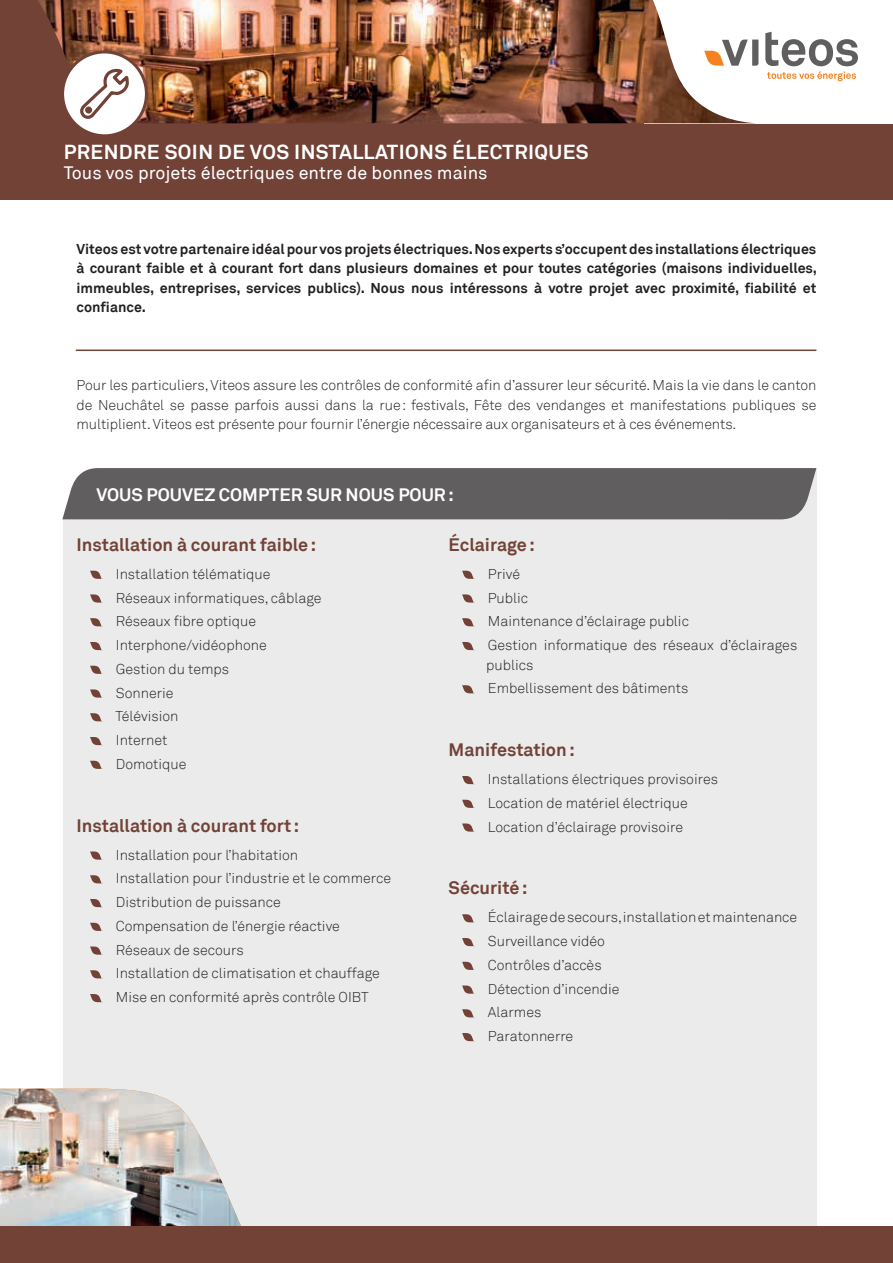
<style>
.page{position:relative;width:893px;height:1263px;background:#fff}
.page>*{position:absolute;margin:0;border:0;box-sizing:border-box;transform-origin:0 0}
.t1{font:700 20.25px "Akkurat";letter-spacing:.02em;color:#fff}
.t2{font:700 18px "Akkurat";color:#724237}
.t3{font:18px "Akkurat";color:#fff}
.t4{font:700 18px "Akkurat";color:#fff}
.t5{font:300 14.25px/23.7px "Akkurat";color:#231f20}
.t6{font:700 14.25px/19.5px "Akkurat";color:#231f20;text-align:justify}
</style>
<div class="page">
<div style="left:63px;top:468px;width:754px;height:759px;background:#ebebeb"></div>
<hr style="left:76px;top:350px;width:740px;height:1px;background:#724237">
<div style="left:62px;top:468px;width:754px;height:51px;background:#605e5f"></div>
<svg style="left:90px;top:571px;width:12px;height:8px"></svg>
<svg style="left:90px;top:594px;width:12px;height:9px"></svg>
<svg style="left:90px;top:618px;width:12px;height:8px"></svg>
<svg style="left:90px;top:642px;width:12px;height:8px"></svg>
<svg style="left:90px;top:666px;width:12px;height:8px"></svg>
<svg style="left:90px;top:689px;width:12px;height:9px"></svg>
<svg style="left:90px;top:713px;width:12px;height:8px"></svg>
<svg style="left:90px;top:737px;width:12px;height:8px"></svg>
<svg style="left:90px;top:761px;width:12px;height:8px"></svg>
<svg style="left:90px;top:851px;width:12px;height:9px"></svg>
<svg style="left:90px;top:875px;width:12px;height:8px"></svg>
<svg style="left:90px;top:899px;width:12px;height:8px"></svg>
<svg style="left:90px;top:923px;width:12px;height:8px"></svg>
<svg style="left:90px;top:946px;width:12px;height:9px"></svg>
<svg style="left:90px;top:970px;width:12px;height:8px"></svg>
<svg style="left:90px;top:994px;width:12px;height:8px"></svg>
<svg style="left:462px;top:571px;width:12px;height:8px"></svg>
<svg style="left:462px;top:594px;width:12px;height:9px"></svg>
<svg style="left:462px;top:618px;width:12px;height:8px"></svg>
<svg style="left:462px;top:642px;width:12px;height:8px"></svg>
<svg style="left:462px;top:685px;width:12px;height:8px"></svg>
<svg style="left:462px;top:776px;width:12px;height:8px"></svg>
<svg style="left:462px;top:800px;width:12px;height:8px"></svg>
<svg style="left:462px;top:823px;width:12px;height:9px"></svg>
<svg style="left:462px;top:914px;width:12px;height:8px"></svg>
<svg style="left:462px;top:938px;width:12px;height:8px"></svg>
<svg style="left:462px;top:962px;width:12px;height:8px"></svg>
<svg style="left:462px;top:985px;width:12px;height:9px"></svg>
<svg style="left:462px;top:1009px;width:12px;height:8px"></svg>
<svg style="left:462px;top:1033px;width:12px;height:8px"></svg>
<div style="left:0;top:0;width:893px;height:199px;background:#724237"></div>
<div style="left:644px;top:0;width:249px;height:123px;background:#fff"></div>
<img style="left:38px;top:0;width:720px;height:123px">
<svg style="left:704px;top:40px;width:54px;height:26px"></svg>
<svg style="left:765px;top:32px;width:93px;height:49px"></svg>
<img style="left:0;top:1089px;width:242px;height:138px">
<div style="left:0;top:1227px;width:893px;height:36px;background:#724237"></div>
<div style="left:63px;top:52px;width:83px;height:84px;background:#fff;border-radius:50%"></div>
<div style="left:61px;top:50px;width:87px;height:87px;border:3px solid #724237;border-radius:50%"></div>
<svg style="left:80px;top:70px;width:54px;height:52px"></svg>
<h1 class="t1" style="left:64px;top:139px;width:526px">PRENDRE SOIN DE VOS INSTALLATIONS ÉLECTRIQUES</h1>
<p class="t3" style="left:64px;top:162px;width:425px">Tous vos projets électriques entre de bonnes mains</p>
<p class="t6" style="left:77px;top:239px;width:742px">Viteos est votre partenaire idéal pour vos projets électriques. Nos experts s’occupent des installations électriques à courant faible et à courant fort dans plusieurs domaines et pour toutes catégories (maisons individuelles, immeubles, entreprises, services publics). Nous nous intéressons à votre projet avec proximité, fiabilité et confiance.</p>
<p class="t5" style="left:77px;top:376px;width:741px;line-height:19.5px;text-align:justify">Pour les particuliers, Viteos assure les contrôles de conformité afin d’assurer leur sécurité. Mais la vie dans le canton de Neuchâtel se passe parfois aussi dans la rue: festivals, Fête des vendanges et manifestations publiques se multiplient.Viteos est présente pour fournir l’énergie nécessaire aux organisateurs et à ces événements.</p>
<p class="t4" style="left:96px;top:483px;width:359px">VOUS POUVEZ COMPTER SUR NOUS POUR:</p>
<p class="t2" style="left:77px;top:533px;width:241px">Installation à courant faible:</p>
<p class="t5" style="left:115px;top:562px;width:208px">Installation télématique<br>Réseaux informatiques, câblage<br>Réseaux fibre optique<br>Interphone/vidéophone<br>Gestion du temps<br>Sonnerie<br>Télévision<br>Internet<br>Domotique</p>
<p class="t2" style="left:449px;top:533px;width:88px">Éclairage:</p>
<p class="t5" style="left:488px;top:562px;width:311px">Privé<br>Public<br>Maintenance d’éclairage public<br>Gestion informatique des réseaux d’éclairages</p>
<p class="t5" style="left:486px;top:653px;width:204px">publics<br>Embellissement des bâtiments</p>
<p class="t2" style="left:449px;top:738px;width:128px">Manifestation:</p>
<p class="t5" style="left:488px;top:767px;width:232px">Installations électriques provisoires<br>Location de matériel électrique<br>Location d’éclairage provisoire</p>
<p class="t2" style="left:77px;top:814px;width:224px">Installation à courant fort :</p>
<p class="t5" style="left:116px;top:843px;width:277px">Installation pour l’habitation<br>Installation pour l’industrie et le commerce Distribution de puissance<br>Compensation de l’énergie réactive Réseaux de secours<br>Installation de climatisation et chauffage Mise en conformité après contrôle OIBT</p>
<p class="t2" style="left:449px;top:877px;width:80px">Sécurité:</p>
<p class="t5" style="left:488px;top:906px;width:311px">Éclairagedesecours,installationetmaintenance<br>Surveillance vidéo<br>Contrôles d’accès<br>Détection d’incendie<br>Alarmes<br>Paratonnerre</p>
</div>
